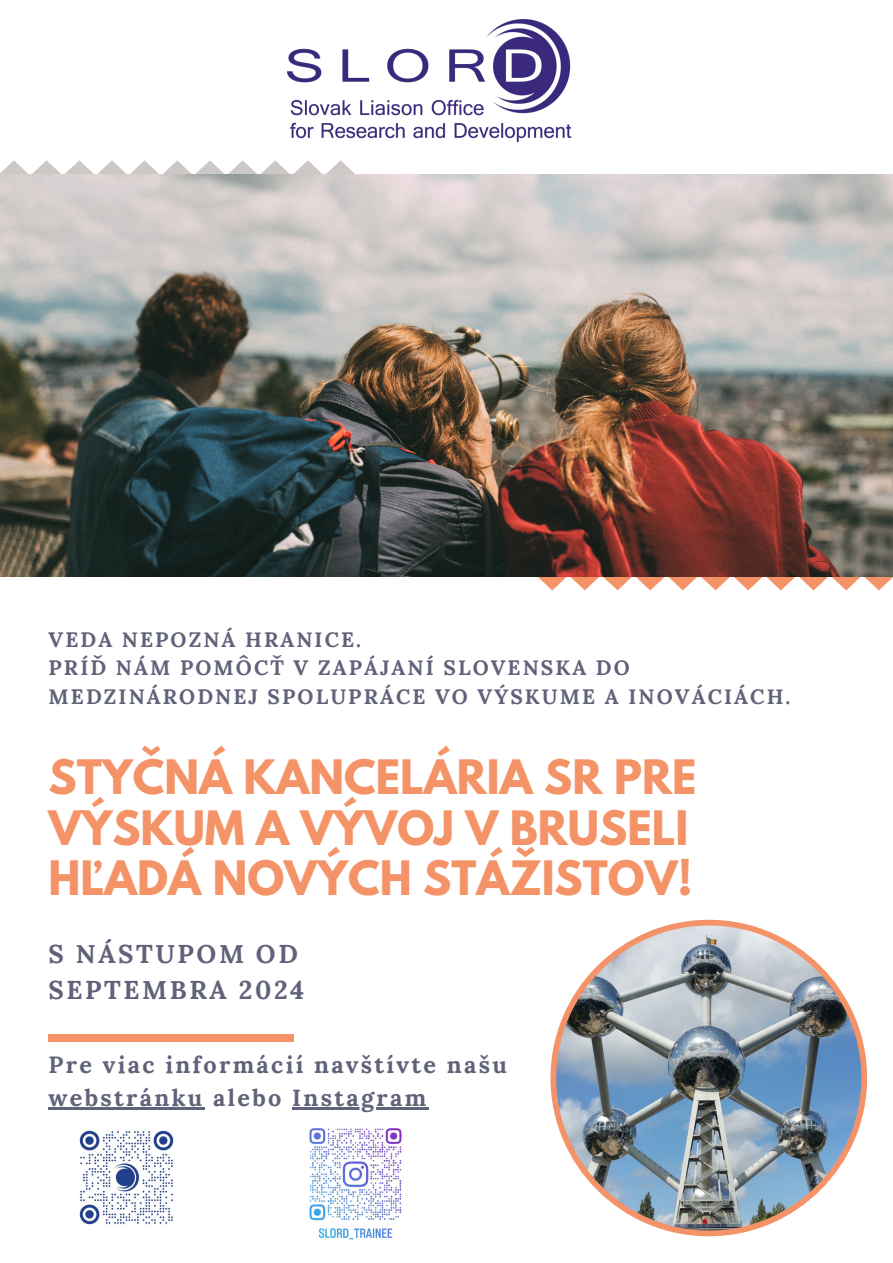
<style>
.page{position:relative;width:893px;height:1263px;background:#fff}
.page>*{position:absolute;margin:0;border:0;box-sizing:border-box;transform-origin:0 0}
.t1{font:700 42px/50.1px "League Spartan";color:#f49367}
.t2{font:700 25.72px/36px "Lora";letter-spacing:.1em;color:#60627a}
.t3{font:700 23.4px/32.6px "Lora";letter-spacing:.1em;color:#60627a}
.t4{font:700 20.85px/28.7px "Lora";letter-spacing:.1em;color:#60627a}
</style>
<div class="page">
<svg style="left:538px;top:577px;width:355px;height:13px"></svg>
<svg style="left:0;top:160px;width:355px;height:15px"></svg>
<img style="left:0;top:175px;width:893px;height:402px">
<div style="left:49px;top:1034px;width:245px;height:7px;background:#f49367"></div>
<img style="left:288px;top:19px;width:284px;height:122px">
<img style="left:550px;top:920px;width:317px;height:316px">
<img style="left:309px;top:1128px;width:93px;height:112px">
<img style="left:79px;top:1130px;width:95px;height:95px">
<hr style="left:49px;top:1107px;width:156px;height:2px;background:#60627a">
<hr style="left:292px;top:1107px;width:136px;height:2px;background:#60627a">
<h3 class="t4" style="left:49px;top:625px;width:314px">VEDA NEPOZNÁ HRANICE.</h3>
<p class="t4" style="left:49px;top:653px;width:743px">PRÍĎ NÁM POMÔCŤ V ZAPÁJANÍ SLOVENSKA DO<br>MEDZINÁRODNEJ SPOLUPRÁCE VO VÝSKUME A INOVÁCIÁCH.</p>
<p class="t1" style="left:49px;top:758px;width:649px">STYČNÁ KANCELÁRIA SR PRE<br>VÝSKUM A VÝVOJ V BRUSELI<br>HĽADÁ NOVÝCH STÁŽISTOV!</p>
<p class="t2" style="left:49px;top:935px;width:257px">S NÁSTUPOM OD<br>SEPTEMBRA 2024</p>
<h2 class="t3" style="left:49px;top:1048px;width:460px">Pre viac informácií navštívte našu webstránku alebo</h2>
<p class="t3" style="left:292px;top:1081px;width:135px">Instagram</p>
</div>
